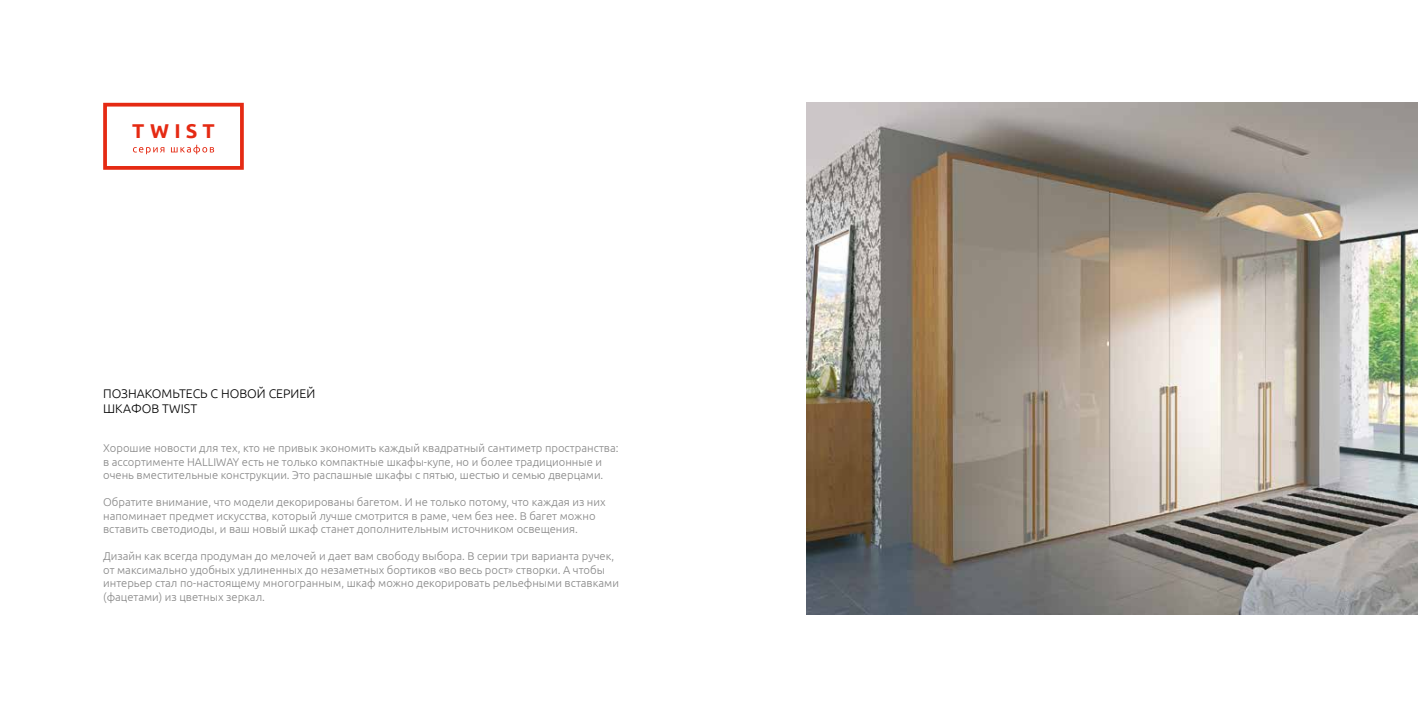
<style>
.page{position:relative;width:1418px;height:709px;background:#fff}
.page>*{position:absolute;margin:0;border:0;box-sizing:border-box;transform-origin:0 0}
.t1{font:700 20px "Ubuntu";letter-spacing:.26em;color:#e52a13}
.t2{font:300 12.5px/15px "Ubuntu";color:#000}
.t3{font:300 11.25px/13.5px "Ubuntu";color:#878787}
</style>
<div class="page">
<img style="left:806px;top:103px;width:611px;height:511px">
<div style="left:103px;top:103px;width:141px;height:67px;border:4px solid #e52a13"></div>
<svg style="left:133px;top:145px;width:81px;height:9px"></svg>
<h1 class="t1" style="left:132px;top:119px;width:84px">TWIST</h1>
<p class="t2" style="left:103px;top:385px;width:214px">ПОЗНАКОМЬТЕСЬ С НОВОЙ СЕРИЕЙ<br>ШКАФОВ TWIST</p>
<p class="t3" style="left:103px;top:441px;width:517px">Хорошие новости для тех, кто не привык экономить каждый квадратный сантиметр пространства: в ассортименте HALLIWAY есть не только компактные шкафы-купе, но и более традиционные и очень вместительные конструкции. Это распашные шкафы с пятью, шестью и семью дверцами.</p>
<p class="t3" style="left:103px;top:495px;width:504px">Обратите внимание, что модели декорированы багетом. И не только потому, что каждая из них напоминает предмет искусства, который лучше смотрится в раме, чем без нее. В багет можно вставить светодиоды, и ваш новый шкаф станет дополнительным источником освещения.</p>
<p class="t3" style="left:103px;top:549px;width:517px">Дизайн как всегда продуман до мелочей и дает вам свободу выбора. В серии три варианта ручек, от максимально удобных удлиненных до незаметных бортиков «во весь рост» створки. А чтобы интерьер стал по-настоящему многогранным, шкаф можно декорировать рельефными вставками (фацетами) из цветных зеркал.</p>
</div>
